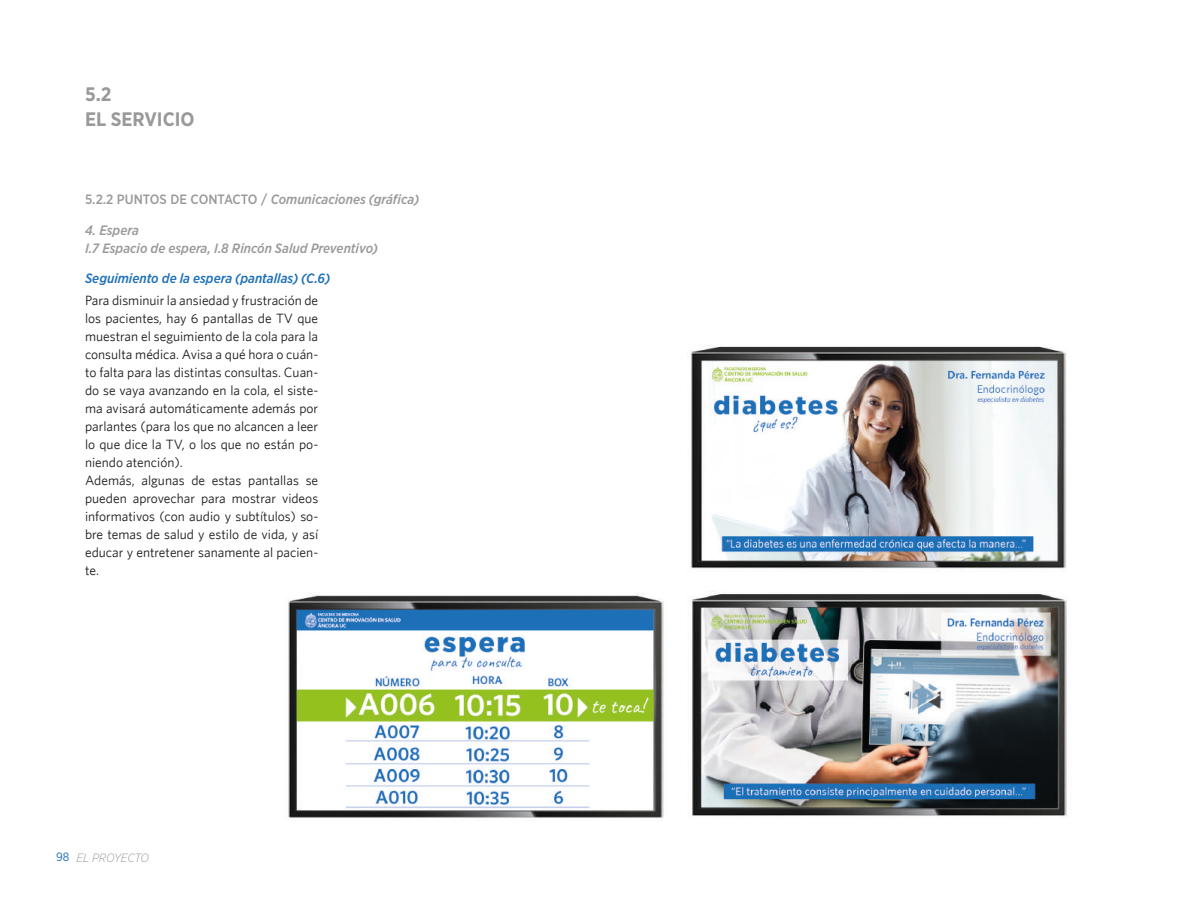
<style>
.page{position:relative;width:1188px;height:918px;background:#fff}
.page>*{position:absolute;margin:0;border:0;box-sizing:border-box;transform-origin:0 0}
.t1{font:700 19.5px/25.5px "Gotham Narrow";color:#999}
.t2{font:13.5px/18px "Whitney";color:#1d1d1b}
.t3{font:italic 500 13.5px/18px "Gotham Narrow";color:#999}
.t4{font:italic 500 13.5px "Gotham Narrow";color:#1d70b8}
.t5{font:italic 300 12px "Gotham Narrow";letter-spacing:-.005em;color:#999}
.s1{font-style:normal}
.s2{font-weight:400;font-style:normal;color:#1d70b8}
</style>
<div class="page">
<img style="left:690px;top:345px;width:377px;height:472px">
<img style="left:288px;top:593px;width:376px;height:225px">
<h1 class="t1" style="left:85px;top:81px;width:111px">5.2<br>EL SERVICIO</h1>
<p class="t3" style="left:85px;top:190px;width:336px"><span class="s1">5.2.2 PUNTOS DE CONTACTO /</span> Comunicaciones (gráfica)</p>
<p class="t3" style="left:85px;top:221px;width:295px">4. Espera<br>I.7 Espacio de espera, I.8 Rincón Salud Preventivo)</p>
<p class="t4" style="left:85px;top:270px;width:247px">Seguimiento de la espera (pantallas) (C.6)</p>
<p class="t2" style="left:85px;top:291px;width:235px">Para disminuir la ansiedad y frustración de los pacientes, hay 6 pantallas de TV que muestran el seguimiento de la cola para la consulta médica. Avisa a qué hora o cuán&shy;to falta para las distintas consultas. Cuan&shy;do se vaya avanzando en la cola, el siste&shy;ma avisará automáticamente además por parlantes (para los que no alcancen a leer lo que dice la TV, o los que no están po&shy;niendo atención).<br>Además, algunas de estas pantallas se pueden aprovechar para mostrar videos informativos (con audio y subtítulos) so&shy;bre temas de salud y estilo de vida, y así educar y entretener sanamente al pacien&shy;te.</p>
<p class="t5" style="left:56px;top:850px;width:94px"><span class="s2">98</span> EL PROYECTO</p>
</div>
